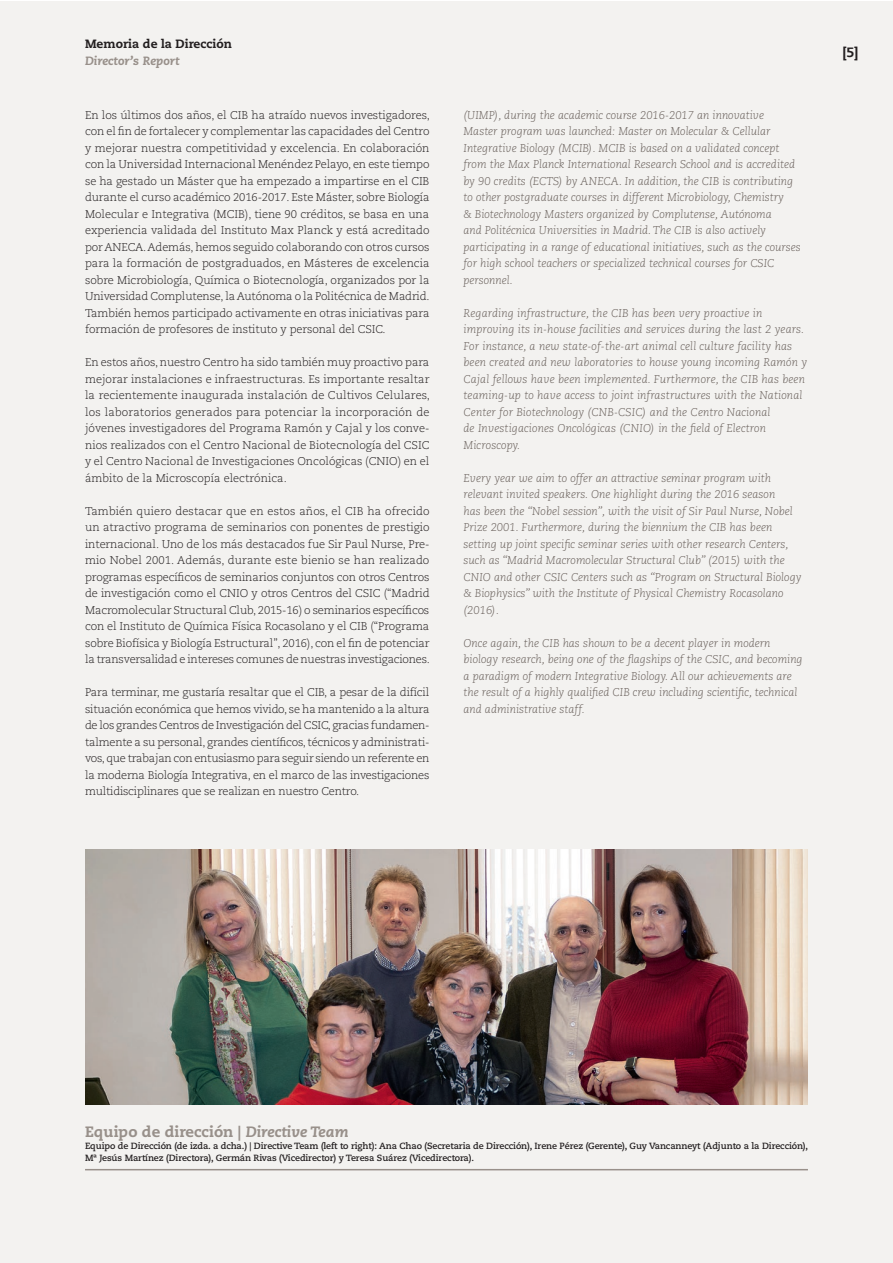
<style>
.page{position:relative;width:893px;height:1263px;background:#fff}
.page>*{position:absolute;margin:0;border:0;box-sizing:border-box;transform-origin:0 0}
.t1{font:800 15px "Caecilia";color:#98908a}
.t2{font:800 13.5px "Caecilia";color:#231f20}
.t3{font:800 12px "Caecilia";color:#231f20}
.t4{font:italic 800 12px "Caecilia";color:#98908a}
.t5{font:300 11.25px/16.5px "Caecilia";letter-spacing:-.02em;color:#231f20;text-align:justify}
.t6{font:italic 300 11.25px/16.5px "Caecilia";color:#655c57}
.t7{font:700 9px/12px "Caecilia";letter-spacing:-.01em;color:#231f20}
.s1{font-style:italic}
</style>
<div class="page">
<div style="left:0;top:1px;width:892px;height:1262px;background:#f3f2f0"></div>
<img style="left:85px;top:849px;width:723px;height:255px">
<hr style="left:85px;top:1169px;width:723px;height:1px;background:#98908a">
<p class="t3" style="left:85px;top:37px;width:148px">Memoria de la Dirección</p>
<p class="t4" style="left:85px;top:53px;width:96px">Director’s Report</p>
<p class="t5" style="left:85px;top:107px;width:346px">En los últimos dos años, el CIB ha atraído nuevos investigadores, con el fin de fortalecer y complementar las capacidades del Centro y mejorar nuestra competitividad y excelencia. En colaboración con la Universidad Internacional Menéndez Pelayo, en este tiempo se ha gestado un Máster que ha empezado a impartirse en el CIB durante el curso académico 2016-2017. Este Máster, sobre Biología Molecular e Integrativa (MCIB), tiene 90 créditos, se basa en una experiencia validada del Instituto Max Planck y está acreditado por ANECA. Además, hemos seguido colaborando con otros cursos para la formación de postgraduados, en Másteres de excelencia sobre Microbiología, Química o Biotecnología, organizados por la Universidad Complutense, la Autónoma o la Politécnica de Madrid.<br>También hemos participado activamente en otras iniciativas para formación de profesores de instituto y personal del CSIC.</p>
<p class="t5" style="left:85px;top:354px;width:347px">En estos años, nuestro Centro ha sido también muy proactivo para mejorar instalaciones e infraestructuras. Es importante resaltar la recientemente inaugurada instalación de Cultivos Celulares, los laboratorios generados para potenciar la incorporación de jóvenes investigadores del Programa Ramón y Cajal y los conve&shy;nios realizados con el Centro Nacional de Biotecnología del CSIC y el Centro Nacional de Investigaciones Oncológicas (CNIO) en el ámbito de la Microscopía electrónica.</p>
<p class="t5" style="left:85px;top:503px;width:346px">También quiero destacar que en estos años, el CIB ha ofrecido un atractivo programa de seminarios con ponentes de prestigio internacional. Uno de los más destacados fue Sir Paul Nurse, Pre&shy;mio Nobel 2001. Además, durante este bienio se han realizado programas específicos de seminarios conjuntos con otros Centros de investigación como el CNIO y otros Centros del CSIC (“Madrid Macromolecular Structural Club, 2015-16) o seminarios específicos con el Instituto de Química Física Rocasolano y el CIB (“Programa sobre Biofísica y Biología Estructural”, 2016), con el fin de potenciar la transversalidad e intereses comunes de nuestras investigaciones.</p>
<p class="t5" style="left:85px;top:684px;width:346px">Para terminar, me gustaría resaltar que el CIB, a pesar de la difícil situación económica que hemos vivido, se ha mantenido a la altura de los grandes Centros de Investigación del CSIC, gracias fundamen&shy;talmente a su personal, grandes científicos, técnicos y administrati&shy;vos, que trabajan con entusiasmo para seguir siendo un referente en la moderna Biología Integrativa, en el marco de las investigaciones multidisciplinares que se realizan en nuestro Centro.</p>
<p class="t6" style="left:463px;top:107px;width:339px">(UIMP), during the academic course 2016-2017 an innovative Master program was launched: Master on Molecular &amp; Cellular Integrative Biology (MCIB). MCIB is based on a validated concept from the Max Planck International Research School and is accredited by 90 credits (ECTS) by ANECA. In addition, the CIB is contributing to other postgraduate courses in different Microbiology, Chemistry<br>&amp; Biotechnology Masters organized by Complutense, Autónoma<br>and Politécnica Universities in Madrid. The CIB is also actively participating in a range of educational initiatives, such as the courses for high school teachers or specialized technical courses for CSIC personnel.</p>
<p class="t6" style="left:463px;top:305px;width:345px">Regarding infrastructure, the CIB has been very proactive in improving its in-house facilities and services during the last 2 years.<br>For instance, a new state-of-the-art animal cell culture facility has been created and new laboratories to house young incoming Ramón y Cajal fellows have been implemented. Furthermore, the CIB has been teaming-up to have access to joint infrastructures with the National Center for Biotechnology (CNB-CSIC) and the Centro Nacional<br>de Investigaciones Oncológicas (CNIO) in the field of Electron Microscopy.</p>
<p class="t6" style="left:463px;top:470px;width:339px">Every year we aim to offer an attractive seminar program with relevant invited speakers. One highlight during the 2016 season<br>has been the “Nobel session”, with the visit of Sir Paul Nurse, Nobel Prize 2001. Furthermore, during the biennium the CIB has been setting up joint specific seminar series with other research Centers, such as “Madrid Macromolecular Structural Club” (2015) with the CNIO and other CSIC Centers such as “Program on Structural Biology &amp; Biophysics” with the Institute of Physical Chemistry Rocasolano (2016).</p>
<p class="t6" style="left:463px;top:635px;width:341px">Once again, the CIB has shown to be a decent player in modern biology research, being one of the flagships of the CSIC, and becoming a paradigm of modern Integrative Biology. All our achievements are the result of a highly qualified CIB crew including scientific, technical and administrative staff.</p>
<p class="t2" style="left:842px;top:44px;width:17px">[5]</p>
<h1 class="t1" style="left:85px;top:1123px;width:265px">Equipo de dirección | <span class="s1">Directive Team</span></h1>
<p class="t7" style="left:85px;top:1140px;width:725px">Equipo de Dirección (de izda. a dcha.) | Directive Team (left to right): Ana Chao (Secretaria de Dirección), Irene Pérez (Gerente), Guy Vancanneyt (Adjunto a la Dirección),<br>Mª Jesús Martínez (Directora), Germán Rivas (Vicedirector) y Teresa Suárez (Vicedirectora).</p>
</div>
